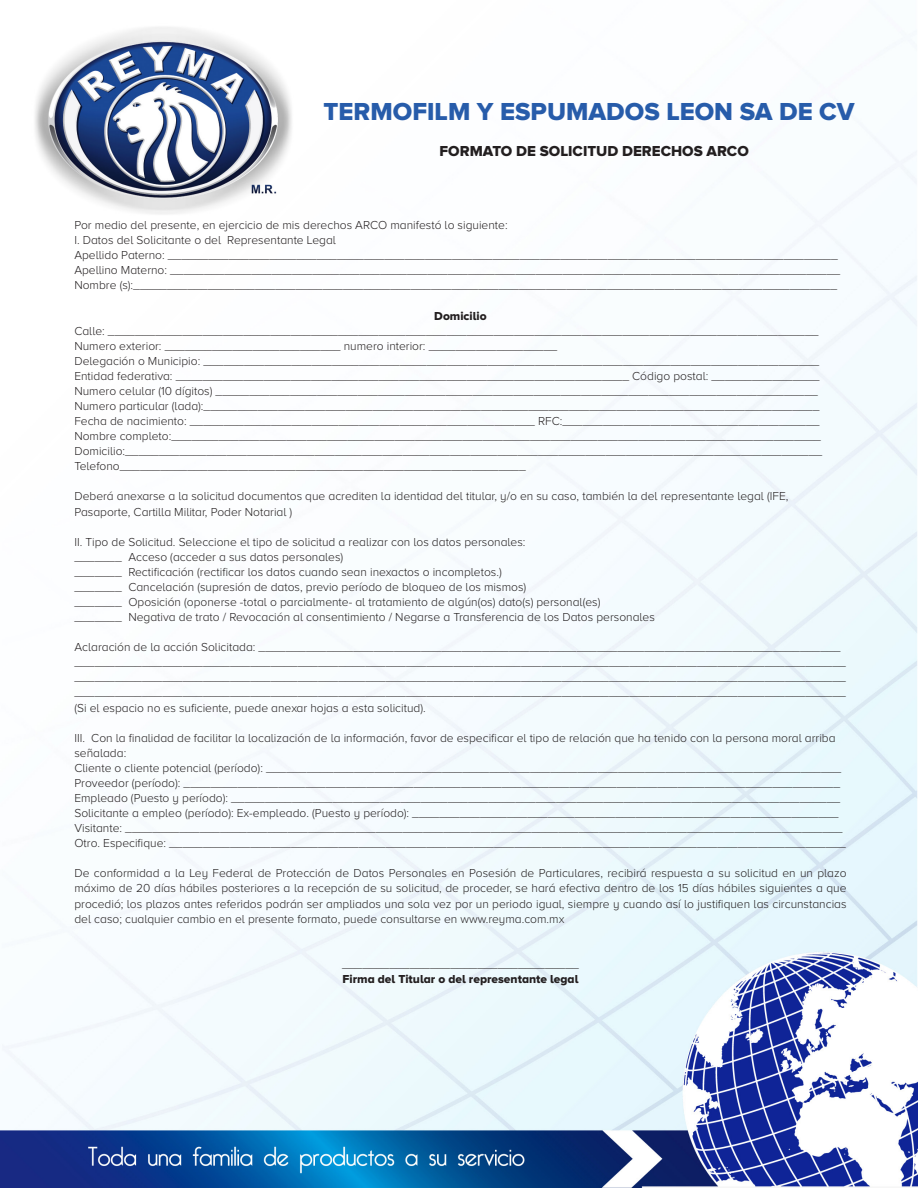
<style>
.page{position:relative;width:918px;height:1188px;background:#fff}
.page>*{position:absolute;margin:0;border:0;box-sizing:border-box;transform-origin:0 0}
.t1{font:25.5px "Proxima Nova A Extrabld";color:#275caa}
.t2{font:15px "Proxima Nova A Extrabld";color:#231f20}
.t3{font:300 12px/15.1px "Proxima Nova A";color:#231f20}
.t4{font:12px "Proxima Nova A Extrabld";color:#231f20}
</style>
<div class="page">
<img style="left:0;top:27px;width:918px;height:1161px">
<p class="t1" style="left:324px;top:97px;width:533px">TERMOFILM Y ESPUMADOS LEON SA DE CV</p>
<p class="t2" style="left:440px;top:142px;width:311px">FORMATO DE SOLICITUD DERECHOS ARCO</p>
<p class="t3" style="left:74px;top:217px;width:435px">Por medio del presente, en ejercicio de mis derechos ARCO manifestó lo siguiente:</p>
<p class="t3" style="left:74px;top:232px;width:263px">I. Datos del Solicitante o del Representante Legal</p>
<p class="t3" style="left:74px;top:248px;width:765px">Apellido Paterno: ___________________________________________________________________________________________________</p>
<p class="t3" style="left:74px;top:263px;width:767px">Apellino Materno: ___________________________________________________________________________________________________</p>
<p class="t3" style="left:74px;top:278px;width:764px">Nombre (s):________________________________________________________________________________________________________</p>
<p class="t4" style="left:434px;top:309px;width:54px">Domicilio</p>
<p class="t3" style="left:74px;top:323px;width:746px">Calle: _________________________________________________________________________________________________________</p>
<p class="t3" style="left:74px;top:338px;width:484px">Numero exterior: __________________________ numero interior: ___________________</p>
<p class="t3" style="left:74px;top:353px;width:746px">Delegación o Municipio: ___________________________________________________________________________________________</p>
<p class="t3" style="left:74px;top:368px;width:747px">Entidad federativa: ___________________________________________________________________ Código postal: ________________</p>
<p class="t3" style="left:74px;top:383px;width:745px">Numero celular (10 dígitos) _________________________________________________________________________________________</p>
<p class="t3" style="left:74px;top:398px;width:747px">Numero particular (lada):___________________________________________________________________________________________</p>
<p class="t3" style="left:74px;top:413px;width:747px">Fecha de nacimiento: ___________________________________________________ RFC:______________________________________</p>
<p class="t3" style="left:74px;top:428px;width:748px">Nombre completo:________________________________________________________________________________________________</p>
<p class="t3" style="left:74px;top:444px;width:749px">Domicilio:_______________________________________________________________________________________________________</p>
<p class="t3" style="left:74px;top:459px;width:453px">Telefono____________________________________________________________</p>
<p class="t3" style="left:74px;top:489px;width:715px">Deberá anexarse a la solicitud documentos que acrediten la identidad del titular, y/o en su caso, también la del representante legal (IFE,<br>Pasaporte, Cartilla Militar, Poder Notarial )</p>
<p class="t3" style="left:74px;top:534px;width:453px">II. Tipo de Solicitud. Seleccione el tipo de solicitud a realizar con los datos personales:</p>
<p class="t3" style="left:74px;top:549px;width:270px">_______ Acceso (acceder a sus datos personales)</p>
<p class="t3" style="left:74px;top:564px;width:429px">_______ Rectificación (rectificar los datos cuando sean inexactos o incompletos.)</p>
<p class="t3" style="left:74px;top:579px;width:453px">_______ Cancelación (supresión de datos, previo período de bloqueo de los mismos)</p>
<p class="t3" style="left:74px;top:594px;width:582px">_______ Oposición (oponerse -total o parcialmente- al tratamiento de algún(os) dato(s) personal(es)<br>_______ Negativa de trato / Revocación al consentimiento / Negarse a Transferencia de los Datos personales</p>
<p class="t3" style="left:74px;top:640px;width:773px">Aclaración de la acción Solicitada: ______________________________________________________________________________________ __________________________________________________________________________________________________________________ __________________________________________________________________________________________________________________ __________________________________________________________________________________________________________________</p>
<p class="t3" style="left:74px;top:700px;width:353px">(Si el espacio no es suficiente, puede anexar hojas a esta solicitud).</p>
<p class="t3" style="left:74px;top:730px;width:763px">III. Con la finalidad de facilitar la localización de la información, favor de especificar el tipo de relación que ha tenido con la persona moral arriba señalada:</p>
<p class="t3" style="left:74px;top:760px;width:768px">Cliente o cliente potencial (período): _____________________________________________________________________________________</p>
<p class="t3" style="left:74px;top:775px;width:767px">Proveedor (período): _________________________________________________________________________________________________</p>
<p class="t3" style="left:74px;top:790px;width:767px">Empleado (Puesto y período): __________________________________________________________________________________________</p>
<p class="t3" style="left:74px;top:805px;width:766px">Solicitante a empleo (período): Ex-empleado. (Puesto y período): _______________________________________________________________</p>
<p class="t3" style="left:74px;top:820px;width:770px">Visitante: __________________________________________________________________________________________________________</p>
<p class="t3" style="left:74px;top:836px;width:773px">Otro. Especifique: ____________________________________________________________________________________________________</p>
<p class="t3" style="left:74px;top:866px;width:774px;text-align:justify">De conformidad a la Ley Federal de Protección de Datos Personales en Posesión de Particulares, recibirá respuesta a su solicitud en un plazo máximo de 20 días hábiles posteriores a la recepción de su solicitud, de proceder, se hará efectiva dentro de los 15 días hábiles siguientes a que procedió; los plazos antes referidos podrán ser ampliados una sola vez por un periodo igual, siempre y cuando así lo justifiquen las circunstancias del caso; cualquier cambio en el presente formato, puede consultarse en www.reyma.com.mx</p>
<p class="t3" style="left:342px;top:956px;width:238px">___________________________________</p>
<p class="t4" style="left:343px;top:972px;width:237px">Firma del Titular o del representante legal</p>
</div>
